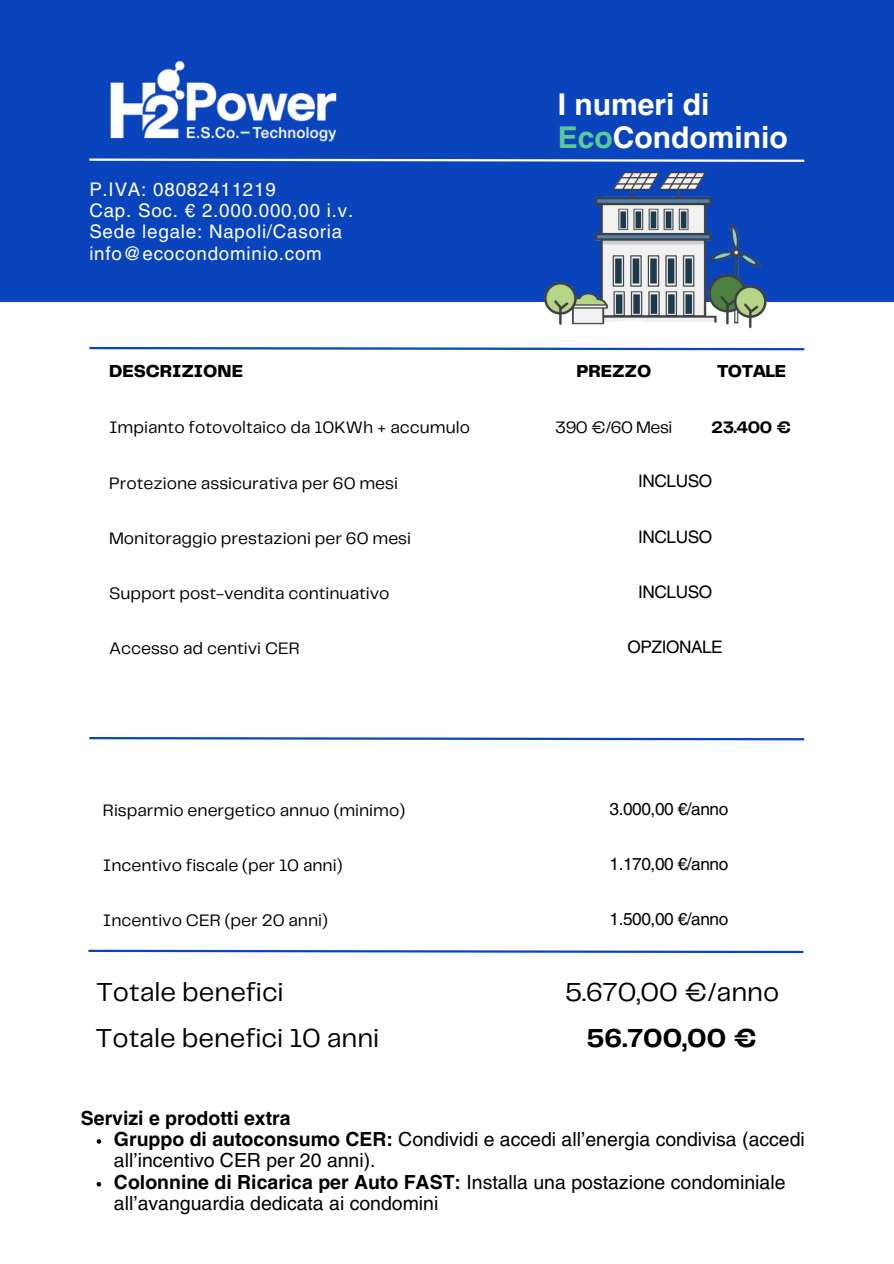
<style>
.page{position:relative;width:894px;height:1264px;background:#fff}
.page>*{position:absolute;margin:0;border:0;box-sizing:border-box;transform-origin:0 0}
.t1{font:700 30px/33.8px "Helvetica LT Pro";color:#fff}
.t2{font:27px/46px "Telegraf";color:#000001}
.t3{font:700 27px "Telegraf";color:#000001}
.t4{font:19.5px/21.3px "Helvetica LT Pro";color:#000001}
.t5{font:18.75px/21.3px "Helvetica LT Pro";letter-spacing:.04em;color:#fff}
.t6{font:800 18px "Telegraf";color:#000001}
.t7{font:17.25px "Telegraf";color:#000001}
.t8{font:17.25px "Helvetica LT Pro";letter-spacing:-.025em;color:#000001}
.t9{font:17.25px "Telegraf";letter-spacing:-.025em;color:#000001}
.t10{font:700 17.25px "Telegraf";color:#000001}
.s1{color:#59c998}
.s2{font-weight:700}
</style>
<div class="page">
<div style="left:0;top:0;width:893px;height:301px;background:#0a44bd"></div>
<svg style="left:89px;top:158px;width:716px;height:4px"></svg>
<svg style="left:89px;top:346px;width:716px;height:5px"></svg>
<svg style="left:89px;top:737px;width:716px;height:4px"></svg>
<img style="left:89px;top:61px;width:268px;height:98px">
<svg style="left:88px;top:949px;width:716px;height:5px"></svg>
<img style="left:532px;top:158px;width:245px;height:193px">
<svg style="left:97px;top:1139px;width:4px;height:4px"></svg>
<svg style="left:97px;top:1182px;width:4px;height:4px"></svg>
<p class="t5" style="left:89px;top:180px;width:265px">P.IVA: 08082411219<br>Cap. Soc. € 2.000.000,00 i.v.<br>Sede legale: Napoli/Casoria info@ecocondominio.com</p>
<h1 class="t1" style="left:557px;top:90px;width:231px">I numeri di<br><span class="s1">Eco</span>Condominio</h1>
<p class="t6" style="left:109px;top:363px;width:135px">DESCRIZIONE</p>
<p class="t6" style="left:576px;top:363px;width:76px">PREZZO</p>
<p class="t6" style="left:716px;top:363px;width:71px">TOTALE</p>
<p class="t7" style="left:109px;top:420px;width:362px">Impianto fotovoltaico da 10KWh + accumulo</p>
<p class="t9" style="left:555px;top:420px;width:119px">390 €/60 Mesi</p>
<p class="t10" style="left:711px;top:420px;width:82px">23.400 €</p>
<p class="t7" style="left:109px;top:475px;width:290px">Protezione assicurativa per 60 mesi</p>
<p class="t8" style="left:638px;top:475px;width:76px">INCLUSO</p>
<p class="t7" style="left:109px;top:530px;width:303px">Monitoraggio prestazioni per 60 mesi</p>
<p class="t8" style="left:638px;top:530px;width:76px">INCLUSO</p>
<p class="t7" style="left:109px;top:585px;width:282px">Support post-vendita continuativo</p>
<p class="t8" style="left:638px;top:585px;width:76px">INCLUSO</p>
<p class="t7" style="left:109px;top:641px;width:192px">Accesso ad centivi CER</p>
<p class="t8" style="left:627px;top:640px;width:97px">OPZIONALE</p>
<p class="t7" style="left:103px;top:802px;width:303px">Risparmio energetico annuo (minimo)</p>
<p class="t8" style="left:609px;top:802px;width:120px">3.000,00 €/anno</p>
<p class="t7" style="left:103px;top:857px;width:241px">Incentivo fiscale (per 10 anni)</p>
<p class="t8" style="left:609px;top:857px;width:120px">1.170,00 €/anno</p>
<p class="t7" style="left:103px;top:913px;width:226px">Incentivo CER (per 20 anni)</p>
<p class="t8" style="left:609px;top:912px;width:120px">1.500,00 €/anno</p>
<h2 class="t2" style="left:95px;top:970px;width:285px">Totale benefici<br>Totale benefici 10 anni</h2>
<h2 class="t2" style="left:565px;top:970px;width:215px">5.670,00 €/anno</h2>
<h2 class="t3" style="left:586px;top:1026px;width:173px">56.700,00 €</h2>
<p class="t4" style="left:114px;top:1108px;width:692px;text-indent:-33px"><span class="s2">Servizi e prodotti extra<br>Gruppo di autoconsumo CER:</span> Condividi e accedi all’energia condivisa (accedi all’incentivo CER per 20 anni).<br><span class="s2">Colonnine di Ricarica per Auto FAST:</span> Installa una postazione condominiale all’avanguardia dedicata ai condomini</p>
</div>
